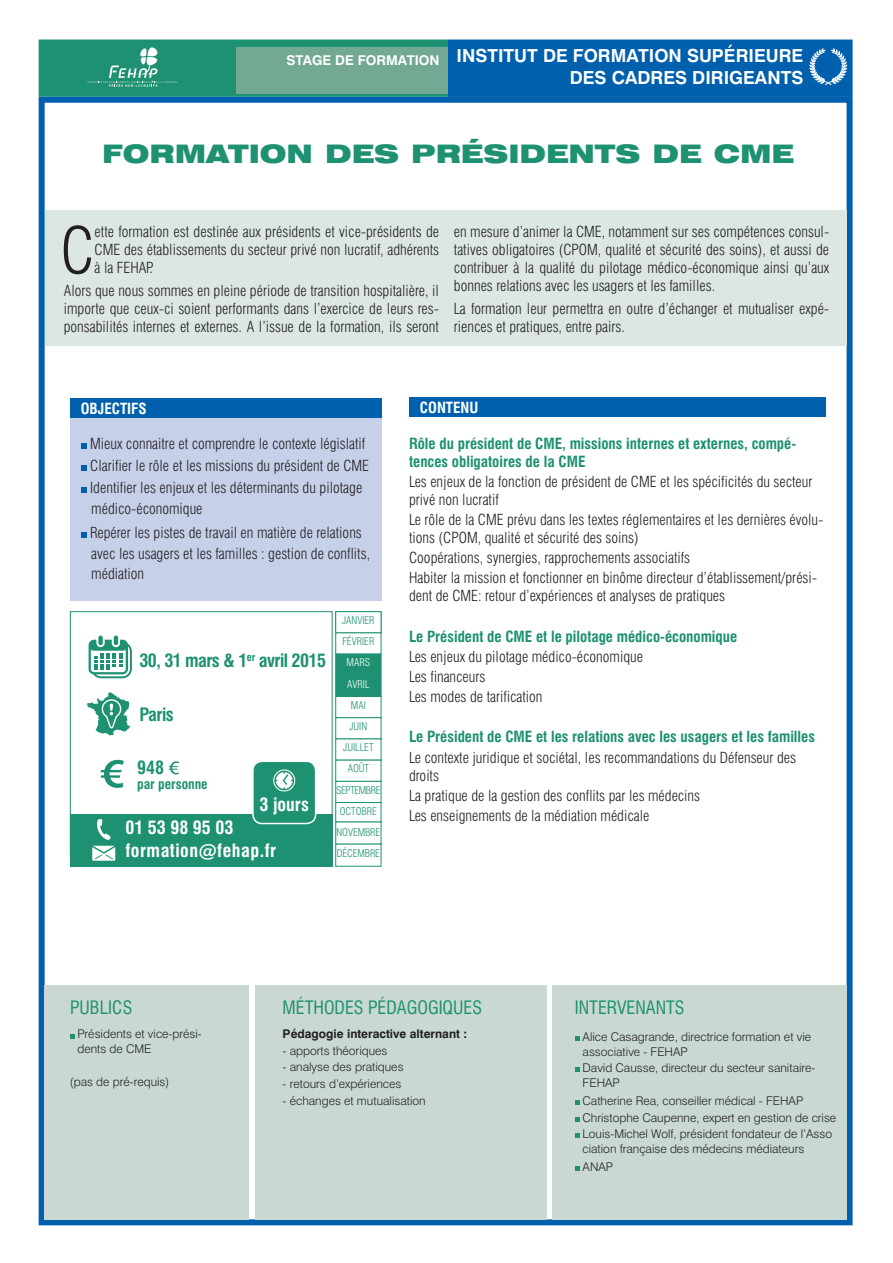
<style>
.page{position:relative;width:893px;height:1263px;background:#fff}
.page>*{position:absolute;margin:0;border:0;box-sizing:border-box;transform-origin:0 0}
.t1{font:300 condensed 63.3px "Swiss 721 BT";color:#231f20}
.t2{font:900 expanded 25.5px "Swiss 721 BT";color:#1d9172}
.t3{font:700 18px/21.6px "Swiss 721 BT";color:#fff;text-align:right}
.t4{font:condensed 18px "Swiss 721 BT";color:#1d9172}
.t5{font:700 condensed 18px/23.5px "Swiss 721 BT";letter-spacing:.03em;color:#fff}
.t6{font:700 condensed 18px "Swiss 721 BT";letter-spacing:-.03em;color:#1d9172}
.t7{font:300 condensed 15px/18px "Swiss 721 BT";color:#231f20}
.t8{font:700 condensed 15px/18px "Swiss 721 BT";color:#1d9172}
.t9{font:700 condensed 15px "Swiss 721 BT";color:#fff}
.t10{font:700 13.5px "Swiss 721 BT";color:#fff}
.t11{font:700 condensed 13.5px "Swiss 721 BT";color:#1d9172}
.t12{font:300 12px/14.4px "Swiss 721 BT";color:#231f20}
.t13{font:700 12px "Swiss 721 BT";color:#231f20}
.t14{font:300 condensed 10.5px/21.1px "Swiss 721 BT";color:#1d9172}
.t15{font:300 condensed 10.5px/21.1px "Swiss 721 BT";color:#fff}
</style>
<div class="page">
<div style="left:39px;top:40px;width:409px;height:57px;background:#1d9172"></div>
<div style="left:448px;top:40px;width:405px;height:57px;background:#0160ae"></div>
<svg style="left:88px;top:46px;width:89px;height:41px"></svg>
<div style="left:236px;top:47px;width:212px;height:47px;background:#73a993"></div>
<div style="left:39px;top:97px;width:814px;height:1128px;border:6px solid #0160ae"></div>
<div style="left:45px;top:211px;width:802px;height:135px;background:#dde7e1"></div>
<div style="left:45px;top:985px;width:204px;height:234px;background:#c9d9d1"></div>
<div style="left:255px;top:985px;width:291px;height:234px;background:#c9d9d1"></div>
<div style="left:552px;top:985px;width:295px;height:234px;background:#c9d9d1"></div>
<div style="left:409px;top:397px;width:417px;height:20px;background:#0160ae"></div>
<div style="left:70px;top:417px;width:311px;height:184px;background:#c7d0e9"></div>
<svg style="left:81px;top:443px;width:6px;height:6px"></svg>
<svg style="left:81px;top:465px;width:6px;height:6px"></svg>
<svg style="left:81px;top:487px;width:6px;height:6px"></svg>
<svg style="left:81px;top:532px;width:6px;height:6px"></svg>
<div style="left:70px;top:398px;width:311px;height:20px;background:#0160ae"></div>
<svg style="left:70px;top:1034px;width:4px;height:4px"></svg>
<svg style="left:575px;top:1036px;width:4px;height:5px"></svg>
<svg style="left:575px;top:1067px;width:4px;height:5px"></svg>
<svg style="left:575px;top:1100px;width:4px;height:5px"></svg>
<svg style="left:575px;top:1117px;width:4px;height:4px"></svg>
<svg style="left:575px;top:1134px;width:4px;height:4px"></svg>
<svg style="left:575px;top:1167px;width:4px;height:4px"></svg>
<svg style="left:70px;top:611px;width:263px;height:203px"></svg>
<svg style="left:87px;top:692px;width:43px;height:43px"></svg>
<svg style="left:101px;top:760px;width:23px;height:28px"></svg>
<svg style="left:169px;top:761px;width:10px;height:13px"></svg>
<svg style="left:335px;top:611px;width:47px;height:212px"></svg>
<div style="left:335px;top:822px;width:46px;height:22px;background:#fff"></div>
<svg style="left:335px;top:843px;width:47px;height:24px"></svg>
<svg style="left:89px;top:635px;width:43px;height:43px"></svg>
<div style="left:70px;top:814px;width:263px;height:52px;background:#1d9172"></div>
<svg style="left:97px;top:819px;width:14px;height:21px"></svg>
<svg style="left:92px;top:846px;width:23px;height:15px"></svg>
<div style="left:253px;top:761px;width:63px;height:62px;background:#1d9172;border-radius:9px"></div>
<div style="left:252px;top:760px;width:64px;height:64px;border:2px solid #fff;border-radius:9px"></div>
<svg style="left:273px;top:769px;width:22px;height:22px"></svg>
<svg style="left:809px;top:48px;width:38px;height:37px"></svg>
<p class="t10" style="left:286px;top:52px;width:10px">STAGE</p>
<p class="t10" style="left:335px;top:52px;width:33px">DE FORMAT</p>
<p class="t10" style="left:415px;top:52px;width:15px">ION</p>
<p class="t3" style="left:456px;top:45px;width:348px">INSTITUT DE FORMATION SUPÉRI EURE<br>DES CADRES DI RIGEANTS</p>
<h2 class="t2" style="left:102px;top:138px;width:665px">FORMATION DES PRÉSIDENTS DE CME</h2>
<h1 class="t1" style="left:60px;top:212px;width:36px">C</h1>
<p class="t7" style="left:95px;top:223px;width:346px;text-align:justify">ette formation est destinée aux présidents et vice-présidents de CME des établissements du secteur privé non lucratif, adhérents à la FEHAP.</p>
<p class="t7" style="left:64px;top:281px;width:377px;text-align:justify">Alors que nous sommes en pleine période de transition hospitalière, il importe que ceux-ci soient performants dans l’exercice de leurs res&shy;ponsabilités internes et externes. A l’issue de la formation, ils seront</p>
<p class="t7" style="left:454px;top:223px;width:377px;text-align:justify">en mesure d’animer la CME, notamment sur ses compétences consul&shy;tatives obligatoires (CPOM, qualité et sécurité des soins), et aussi de contribuer à la qualité du pilotage médico-économique ainsi qu’aux bonnes relations avec les usagers et les familles.</p>
<p class="t7" style="left:454px;top:299px;width:377px">La formation leur permettra en outre d’échanger et mutualiser expé&shy;riences et pratiques, entre pairs.</p>
<p class="t9" style="left:81px;top:399px;width:68px">OBJECTIFS</p>
<p class="t7" style="left:90px;top:432px;width:280px;line-height:22.2px">Mieux connaitre et comprendre le contexte législatif<br>Clarifier le rôle et les missions du président de CME<br>Identifier les enjeux et les déterminants du pilotage</p>
<p class="t7" style="left:90px;top:497px;width:273px;line-height:23.7px">médico-économique<br>Repérer les pistes de travail en matière de relations</p>
<p class="t7" style="left:91px;top:543px;width:280px;line-height:20.7px">avec les usagers et les familles : gestion de conflits, médiation</p>
<p class="t6" style="left:139px;top:650px;width:188px">30, 31 mars &amp; 1<sup>er</sup> avril 2015</p>
<p class="t6" style="left:139px;top:704px;width:36px">Paris</p>
<p class="t6" style="left:137px;top:757px;width:28px">948</p>
<p class="t11" style="left:137px;top:776px;width:72px">par personne</p>
<p class="t5" style="left:260px;top:793px;width:51px">3 jours</p>
<p class="t5" style="left:125px;top:815px;width:152px">01 53 98 95 03 formation@fehap.fr</p>
<p class="t14" style="left:342px;top:610px;width:34px">JANVIER<br>FÉVRIER</p>
<p class="t15" style="left:347px;top:652px;width:25px">MARS<br>AVRIL</p>
<p class="t14" style="left:336px;top:694px;width:46px;text-align:center">MAI<br>JUIN<br>JUILLET<br>AOÛT<br>SEPTEMBRE<br>OCTOBRE<br>NOVEMBRE<br>DÉCEMBRE</p>
<p class="t9" style="left:420px;top:399px;width:60px">CONTENU</p>
<p class="t8" style="left:409px;top:434px;width:389px">Rôle du président de CME, missions internes et externes, compé&shy;tences obligatoires de la CME</p>
<p class="t7" style="left:409px;top:473px;width:405px">Les enjeux de la fonction de président de CME et les spécificités du secteur privé non lucratif</p>
<p class="t7" style="left:409px;top:511px;width:416px">Le rôle de la CME prévu dans les textes réglementaires et les dernières évolu&shy;tions (CPOM, qualité et sécurité des soins)</p>
<p class="t7" style="left:409px;top:548px;width:409px;line-height:20.1px">Coopérations, synergies, rapprochements associatifs<br>Habiter la mission et fonctionner en binôme directeur d’établissement/prési-</p>
<p class="t7" style="left:409px;top:587px;width:317px">dent de CME: retour d’expériences et analyses de pratiques</p>
<p class="t8" style="left:409px;top:627px;width:330px">Le Président de CME et le pilotage médico-économique</p>
<p class="t7" style="left:409px;top:646px;width:235px;line-height:20.1px">Les enjeux du pilotage médico-économique<br>Les financeurs<br>Les modes de tarification</p>
<p class="t8" style="left:409px;top:728px;width:407px">Le Président de CME et les relations avec les usagers et les familles</p>
<p class="t7" style="left:409px;top:748px;width:388px">Le contexte juridique et sociétal, les recommandations du Défenseur des droits</p>
<p class="t7" style="left:409px;top:785px;width:292px;line-height:20.1px">La pratique de la gestion des conflits par les médecins<br>Les enseignements de la médiation médicale</p>
<p class="t4" style="left:70px;top:996px;width:64px">PUBLICS</p>
<p class="t12" style="left:77px;top:1027px;width:126px">Présidents et vice-prési&shy;dents de CME</p>
<p class="t12" style="left:70px;top:1074px;width:101px">(pas de pré-requis)</p>
<p class="t4" style="left:283px;top:996px;width:201px">MÉTHODES PÉDAGOGIQUES</p>
<p class="t13" style="left:283px;top:1027px;width:186px">PÉDAGOGIE INTERACTIVE ALTERNANT :</p>
<p class="t12" style="left:283px;top:1043px;width:106px">- apports théoriques</p>
<p class="t12" style="left:283px;top:1060px;width:122px">- analyse des pratiques</p>
<p class="t12" style="left:283px;top:1076px;width:120px">- retours d’expériences</p>
<p class="t12" style="left:283px;top:1093px;width:145px">- échanges et mutualisation</p>
<p class="t4" style="left:575px;top:996px;width:111px">INTERVENANTS</p>
<p class="t12" style="left:583px;top:1029px;width:230px">Alice Casagrande, directrice formation et vie associative - FEHAP</p>
<p class="t12" style="left:583px;top:1060px;width:234px;line-height:15px">David Causse, directeur du secteur sanitaire-<br>FEHAP</p>
<p class="t12" style="left:583px;top:1092px;width:255px;line-height:16.5px">Catherine Rea, conseiller médical - FEHAP<br>Christophe Caupenne, expert en gestion de crise<br>Louis-Michel Wolf, président fondateur de l’Asso</p>
<p class="t12" style="left:582px;top:1140px;width:223px;line-height:18px">ciation française des médecins médiateurs<br>ANAP</p>
</div>
